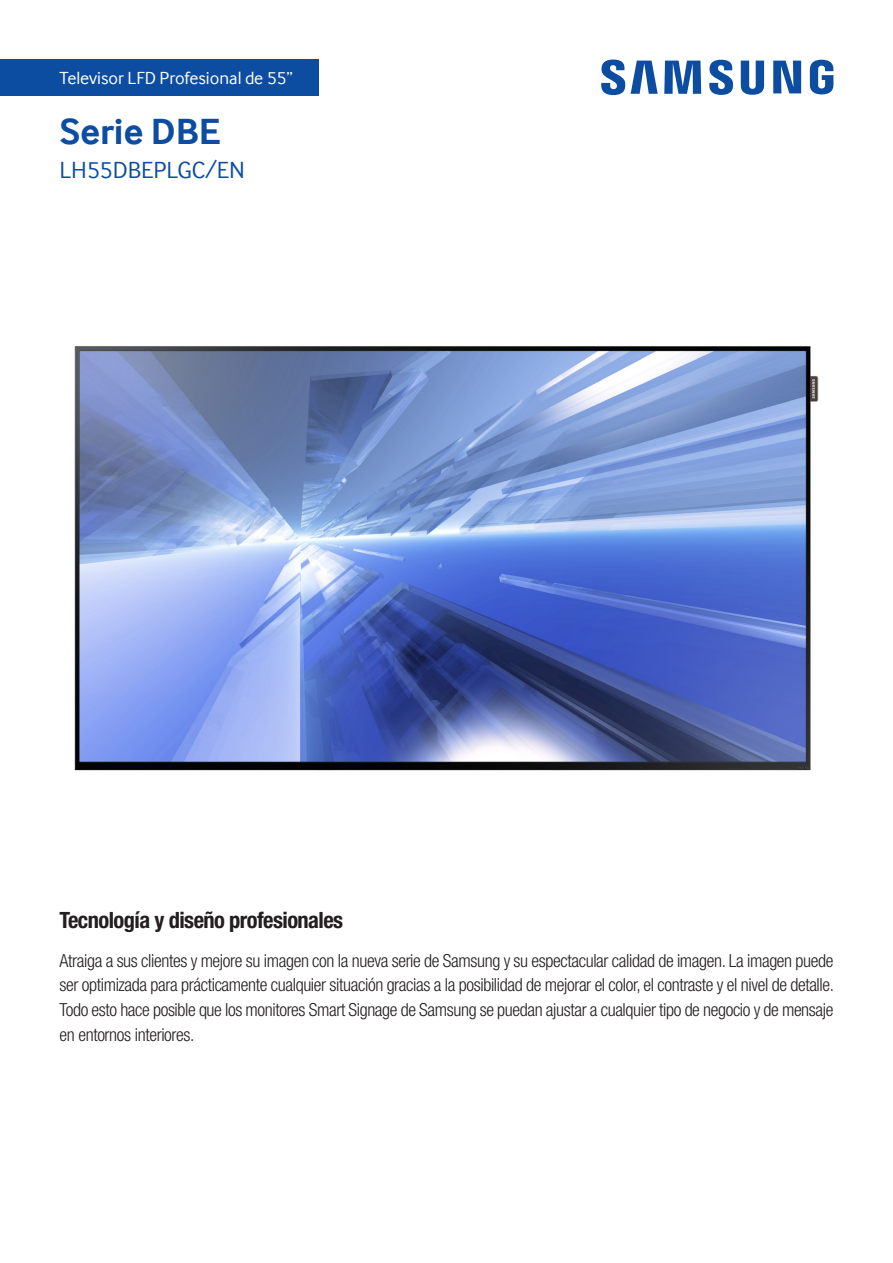
<style>
.page{position:relative;width:893px;height:1263px;background:#fff}
.page>*{position:absolute;margin:0;border:0;box-sizing:border-box;transform-origin:0 0}
.t1{font:700 37.5px "Samsung Inter Face";color:#0d4da1}
.t2{font:24px "Samsung Inter Face";color:#0d4da1}
.t3{font:700 condensed 22.5px "Helvetica Neue LT Std";letter-spacing:-.025em;color:#231f20}
.t4{font:300 condensed 18px/24.6px "Helvetica Neue LT Std";letter-spacing:-.02em;color:#231f20;text-align:justify}
.t5{font:18px "Samsung Inter Face";color:#fff}
</style>
<div class="page">
<div style="left:0;top:60px;width:319px;height:36px;background:#0d4da1"></div>
<svg style="left:601px;top:60px;width:24px;height:35px"></svg>
<svg style="left:709px;top:60px;width:24px;height:35px"></svg>
<svg style="left:773px;top:61px;width:28px;height:32px"></svg>
<svg style="left:631px;top:61px;width:27px;height:33px"></svg>
<svg style="left:664px;top:61px;width:37px;height:33px"></svg>
<svg style="left:741px;top:61px;width:23px;height:34px"></svg>
<svg style="left:810px;top:60px;width:23px;height:34px"></svg>
<img style="left:74px;top:346px;width:745px;height:425px">
<p class="t5" style="left:60px;top:68px;width:235px">Televisor LFD Profesional de 55”</p>
<p class="t1" style="left:60px;top:110px;width:163px">Serie DBE</p>
<p class="t2" style="left:60px;top:156px;width:187px">LH55DBEPLGC/EN</p>
<p class="t3" style="left:60px;top:907px;width:285px">Tecnología y diseño profesionales</p>
<p class="t4" style="left:60px;top:948px;width:776px">Atraiga a sus clientes y mejore su imagen con la nueva serie de Samsung y su espectacular calidad de imagen. La imagen puede ser optimizada para prácticamente cualquier situación gracias a la posibilidad de mejorar el color, el contraste y el nivel de detalle.<br>Todo esto hace posible que los monitores Smart Signage de Samsung se puedan ajustar a cualquier tipo de negocio y de mensaje en entornos interiores.</p>
</div>
